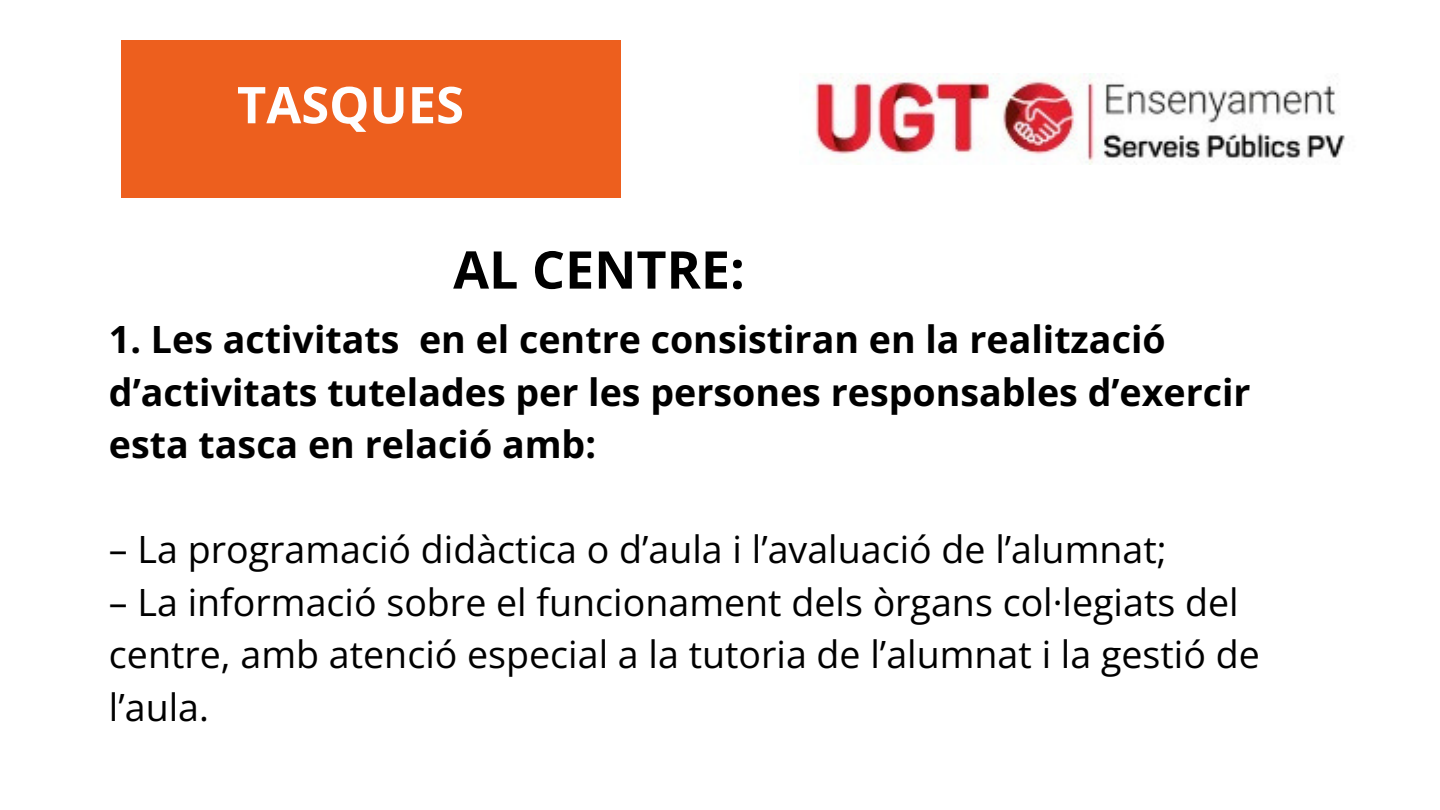
<style>
.page{position:relative;width:1440px;height:810px;background:#fff}
.page>*{position:absolute;margin:0;border:0;box-sizing:border-box;transform-origin:0 0}
.t1{font:700 52px "Open Sans";color:#000}
.t2{font:700 50.7px "Open Sans";color:#fefefe}
.t3{font:37.6px/52.5px "Open Sans";color:#000}
.t4{font:700 37.6px/52.5px "Open Sans";color:#000}
</style>
<div class="page">
<img style="left:814px;top:74px;width:531px;height:90px">
<div style="left:122px;top:40px;width:498px;height:158px;background:#ed5f1e"></div>
<p class="t2" style="left:237px;top:69px;width:228px">TASQUES</p>
<p class="t1" style="left:453px;top:233px;width:293px">AL CENTRE:</p>
<h1 class="t4" style="left:109px;top:312px;width:1143px">1. Les activitats en el centre consistiran en la realització d’activitats tutelades per les persones responsables d’exercir esta tasca en relació amb:</h1>
<h2 class="t3" style="left:109px;top:522px;width:1059px">– La programació didàctica o d’aula i l’avaluació de l’alumnat;</h2>
<p class="t3" style="left:109px;top:575px;width:1152px">– La informació sobre el funcionament dels òrgans col·legiats del centre, amb atenció especial a la tutoria de l’alumnat i la gestió de l’aula.</p>
</div>
